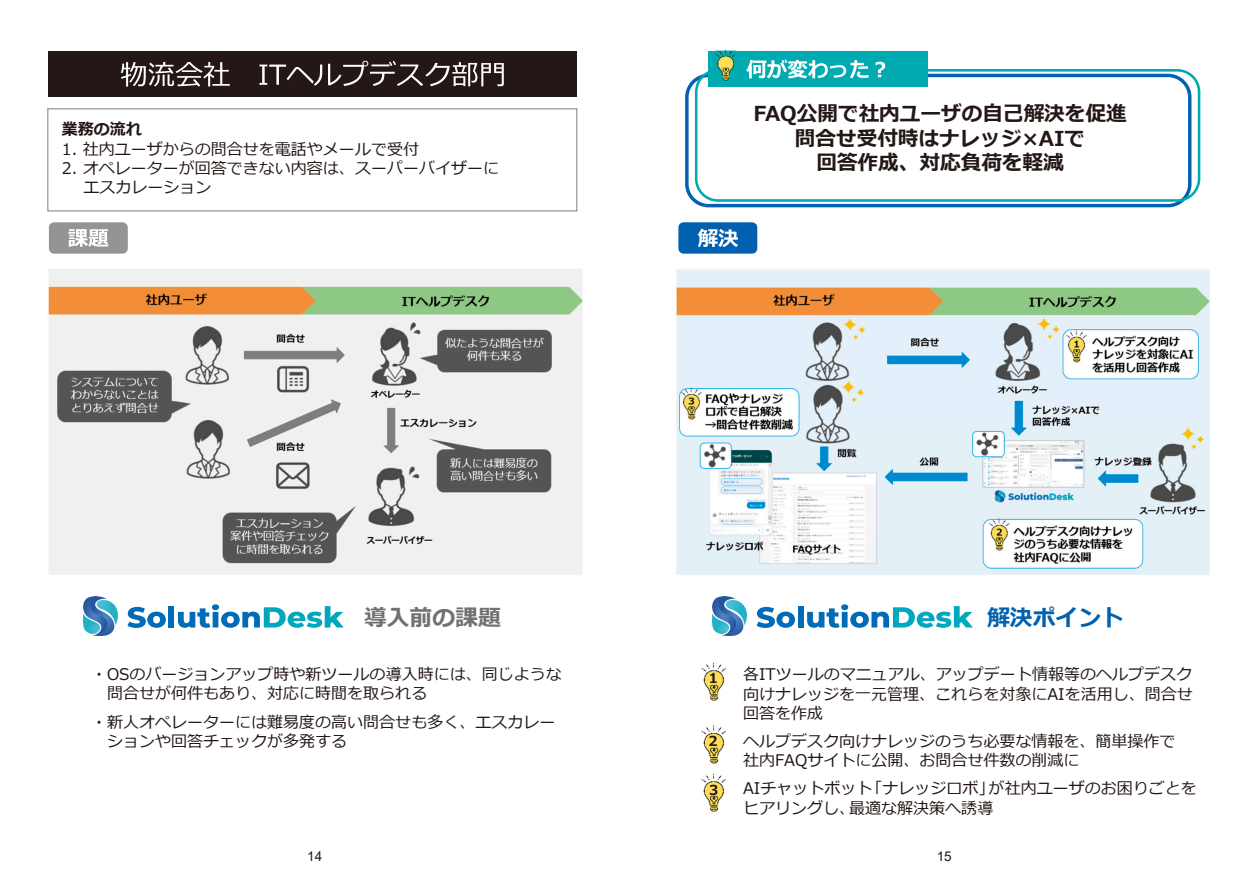
<style>
.page{position:relative;width:1259px;height:893px;background:#fff}
.page>*{position:absolute;margin:0;border:0;box-sizing:border-box;transform-origin:0 0}
.t1{font:700 22.8px "Meiryo";color:#717171}
.t2{font:700 22.8px "Meiryo";color:#0161ae}
.t3{font:700 20.55px/24.8px "Meiryo";color:#231815;text-align:center}
.t4{font:16.05px/19.2px "Meiryo";color:#231815}
.t5{font:700 16.05px "Meiryo";color:#231815}
.t6{font:700 13.8px "Meiryo";color:#231815}
.t7{font:13.5px "Arial";color:#211814}
</style>
<div class="page">
<div style="left:48px;top:51px;width:529px;height:46px;background:#231815"></div>
<svg style="left:121px;top:62px;width:109px;height:25px"></svg>
<svg style="left:259px;top:61px;width:245px;height:25px"></svg>
<div style="left:47px;top:108px;width:530px;height:103px;border:1px solid #7d7d7d"></div>
<img style="left:48px;top:269px;width:534px;height:306px">
<div style="left:685px;top:74px;width:506px;height:133px;border:3px solid #0161ae;border-radius:22px"></div>
<div style="left:695px;top:69px;width:505px;height:133px;border:3px solid #00aab1;border-radius:22px"></div>
<img style="left:701px;top:662px;width:24px;height:38px">
<img style="left:701px;top:725px;width:24px;height:38px">
<img style="left:701px;top:774px;width:24px;height:38px">
<div style="left:708px;top:51px;width:220px;height:36px;background:#00aab1"></div>
<svg style="left:746px;top:60px;width:122px;height:19px"></svg>
<svg style="left:875px;top:62px;width:10px;height:15px"></svg>
<img style="left:716px;top:49px;width:20px;height:32px">
<svg style="left:127px;top:607px;width:39px;height:21px"></svg>
<div style="left:168px;top:606px;width:6px;height:21px;background:#006bb6"></div>
<svg style="left:178px;top:604px;width:166px;height:24px"></svg>
<img style="left:84px;top:596px;width:34px;height:39px">
<svg style="left:756px;top:607px;width:39px;height:21px"></svg>
<div style="left:797px;top:606px;width:6px;height:21px;background:#006bb6"></div>
<svg style="left:807px;top:604px;width:166px;height:24px"></svg>
<img style="left:713px;top:596px;width:34px;height:39px">
<div style="left:49px;top:222px;width:79px;height:32px;background:#939494;border-radius:5px"></div>
<svg style="left:68px;top:229px;width:40px;height:18px"></svg>
<div style="left:678px;top:222px;width:79px;height:32px;background:#0161ae;border-radius:5px"></div>
<svg style="left:697px;top:229px;width:41px;height:18px"></svg>
<img style="left:676px;top:269px;width:534px;height:306px">
<p class="t5" style="left:62px;top:118px;width:82px">業務の流れ</p>
<p class="t4" style="left:62px;top:140px;width:359px">1. 社内ユーザからの問合せを電話やメールで受付</p>
<p class="t4" style="left:84px;top:159px;width:417px;text-indent:-22px">2. オペレーターが回答できない内容は、スーパーバイザーにエスカレーション</p>
<p class="t3" style="left:753px;top:102px;width:375px">FAQ公開で社内ユーザの自己解決を促進問合せ受付時はナレッジ×AIで<br>回答作成、対応負荷を軽減</p>
<h1 class="t1" style="left:364px;top:602px;width:138px">導入前の課題</h1>
<h1 class="t2" style="left:987px;top:602px;width:138px">解決ポイント</h1>
<p class="t4" style="left:107px;top:666px;width:456px;text-indent:-16px">・OSのバージョンアップ時や新ツールの導入時には、同じような問合せが何件もあり、対応に時間を取られる</p>
<p class="t4" style="left:107px;top:713px;width:450px;text-indent:-16px">・新人オペレーターには難易度の高い問合せも多く、エスカレーションや回答チェックが多発する</p>
<p class="t4" style="left:743px;top:666px;width:451px;text-align:justify">各ITツールのマニュアル、アップデート情報等のヘルプデスク向けナレッジを一元管理、これらを対象にAIを活用し、問合せ回答を作成</p>
<p class="t4" style="left:743px;top:732px;width:434px">ヘルプデスク向けナレッジのうち必要な情報を、簡単操作で社内FAQサイトに公開、お問合せ件数の削減に</p>
<p class="t4" style="left:743px;top:780px;width:455px">AIチャットボット「ナレッジロボ」が社内ユーザのお困りごとをヒアリングし、最適な解決策へ誘導</p>
<p class="t6" style="left:706px;top:668px;width:15px">１</p>
<p class="t6" style="left:708px;top:731px;width:11px">2</p>
<p class="t6" style="left:709px;top:780px;width:11px">3</p>
<p class="t7" style="left:307px;top:847px;width:17px">14</p>
<p class="t7" style="left:936px;top:847px;width:17px">15</p>
</div>
